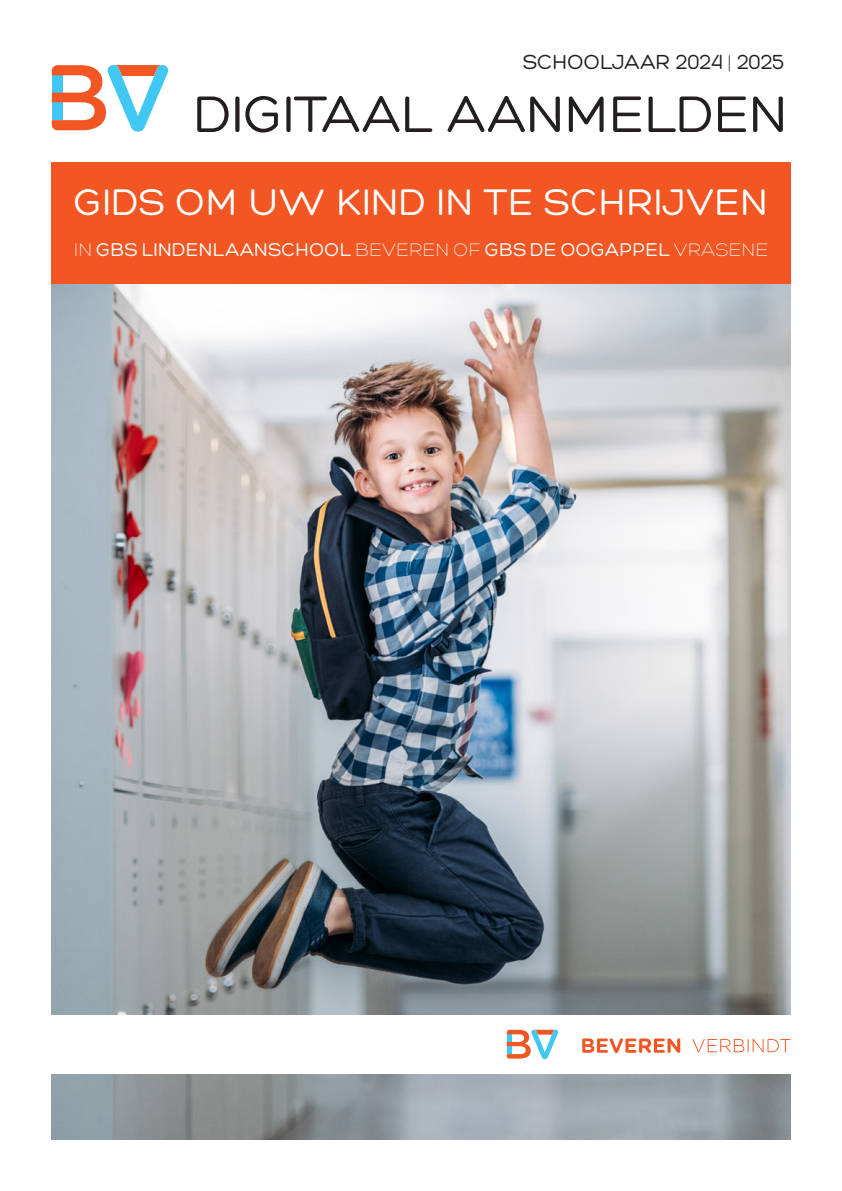
<style>
.page{position:relative;width:842px;height:1191px;background:#fff}
.page>*{position:absolute;margin:0;border:0;box-sizing:border-box;transform-origin:0 0}
.FOLD_A5_hoofdtitel{font:55.8px "Hero";letter-spacing:-.005em;color:#231f20}
.FOLD_A5_titel_wit{font:40px "Hero";letter-spacing:.01em;color:#fff}
.FOLD_A5_boventitel{font:22px "Hero";letter-spacing:-.005em;color:#231f20}
.FOLD_A5_subtitel_01_wit{font:20px "Hero";letter-spacing:.01em;color:#fff}
.s1{font-weight:300}
</style>
<div class="page">
<img style="left:51px;top:283px;width:739px;height:857px">
<svg style="left:52px;top:65px;width:116px;height:67px"></svg>
<div style="left:0;top:1015px;width:842px;height:58px;background:#fff"></div>
<svg style="left:582px;top:1038px;width:98px;height:15px"></svg>
<svg style="left:693px;top:1039px;width:97px;height:13px"></svg>
<svg style="left:507px;top:1029px;width:51px;height:30px"></svg>
<div style="left:51px;top:162px;width:740px;height:121px;background:#f15623"></div>
<p class="FOLD_A5_boventitel" style="left:523px;top:49px;width:263px">SCHOOLJAAR 2024 <span class="s1">|</span> 2025</p>
<p class="FOLD_A5_hoofdtitel" style="left:195px;top:82px;width:594px">DIGITAAL AANMELDEN</p>
<p class="FOLD_A5_titel_wit" style="left:74px;top:179px;width:696px">GIDS OM UW KIND IN TE SCHRIJVEN</p>
<p class="FOLD_A5_subtitel_01_wit" style="left:74px;top:238px;width:696px"><span class="s1">IN</span> GBS LINDENLAANSCHOOL <span class="s1">BEVEREN OF</span> GBS DE OOGAPPEL <span class="s1">VRASENE</span></p>
</div>
